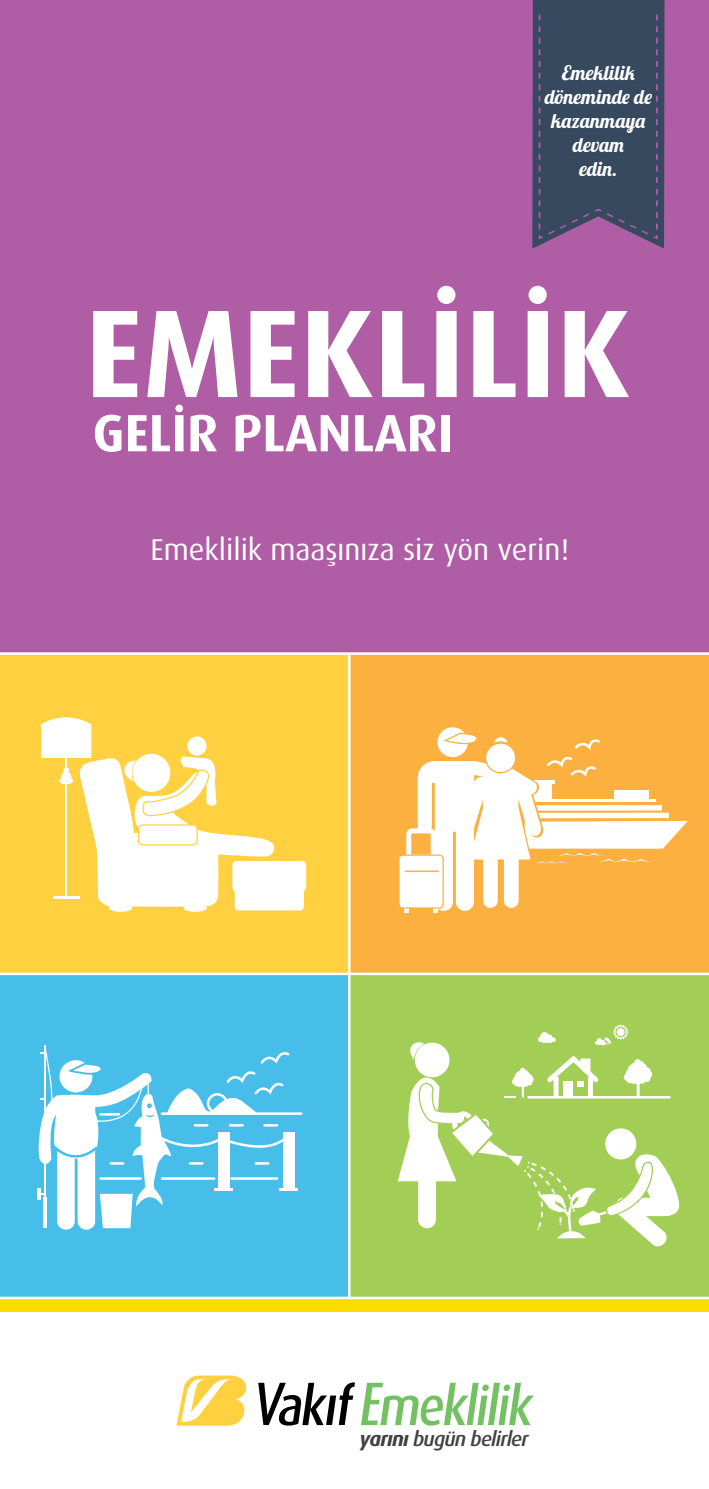
<style>
.page{position:relative;width:709px;height:1489px;background:#fff}
.page>*{position:absolute;margin:0;border:0;box-sizing:border-box;transform-origin:0 0}
.t1{font:700 125px "Dax Pro";color:#fff}
.t2{font:700 52.5px "Dax Pro";color:#fff}
.t3{font:30px "Dax Pro";color:#fff}
.t4{font:italic 500 20.25px "Dax";letter-spacing:-.035em;color:#414042}
.t5{font:20px/24px "Lobster 1.4";letter-spacing:.01em;color:#fff;text-align:center}
.s1{font-weight:700}
</style>
<div class="page">
<div style="left:0;top:0;width:709px;height:1305px;background:#af5da4"></div>
<svg style="left:532px;top:0;width:132px;height:248px;background:#424b66"></svg>
<div style="left:0;top:1298px;width:709px;height:13px;background:#fddd00"></div>
<svg style="left:176px;top:1375px;width:71px;height:50px"></svg>
<svg style="left:258px;top:1382px;width:97px;height:43px"></svg>
<svg style="left:361px;top:1382px;width:173px;height:43px"></svg>
<div style="left:0;top:653px;width:365px;height:322px;background:#ffd141"></div>
<div style="left:109px;top:904px;width:23px;height:7px;background:#fff;border-radius:50%"></div>
<div style="left:183px;top:904px;width:24px;height:7px;background:#fff;border-radius:50%"></div>
<div style="left:232px;top:860px;width:74px;height:31px;background:#fff;border-radius:4px"></div>
<div style="left:235px;top:887px;width:69px;height:23px;background:#fff;border-radius:4px"></div>
<svg style="left:41px;top:717px;width:241px;height:190px"></svg>
<div style="left:138px;top:824px;width:60px;height:21px;border:2px solid #ffd141;border-radius:3px"></div>
<div style="left:139px;top:825px;width:57px;height:19px;background:#fff;border-radius:3px"></div>
<div style="left:349px;top:653px;width:360px;height:322px;background:#fbb040"></div>
<svg style="left:399px;top:727px;width:289px;height:186px"></svg>
<div style="left:0;top:975px;width:349px;height:322px;background:#46bee9"></div>
<hr style="left:44px;top:1044px;width:2px;height:153px;background:#fff">
<svg style="left:37px;top:1050px;width:266px;height:179px"></svg>
<div style="left:350px;top:975px;width:359px;height:321px;background:#a2ce55"></div>
<svg style="left:398px;top:1024px;width:281px;height:223px"></svg>
<hr style="left:348px;top:654px;width:2px;height:644px;background:#fff">
<hr style="left:0;top:972px;width:709px;height:3px;background:#fff">
<hr style="left:0;top:652px;width:709px;height:2px;background:#fff">
<hr style="left:0;top:1296px;width:709px;height:2px;background:#fff">
<p class="t5" style="left:544px;top:60px;width:109px">Emeklilik döneminde de kazanmaya devam<br>edin.</p>
<h1 class="t1" style="left:85px;top:271px;width:546px">EMEKLİLİK</h1>
<h2 class="t2" style="left:93px;top:398px;width:362px">GELİR PLANLARI</h2>
<h3 class="t3" style="left:150px;top:530px;width:420px">Emeklilik maaşınıza siz yön verin!</h3>
<p class="t4" style="left:359px;top:1427px;width:170px"><span class="s1">yarını</span> bugün belirler</p>
</div>
